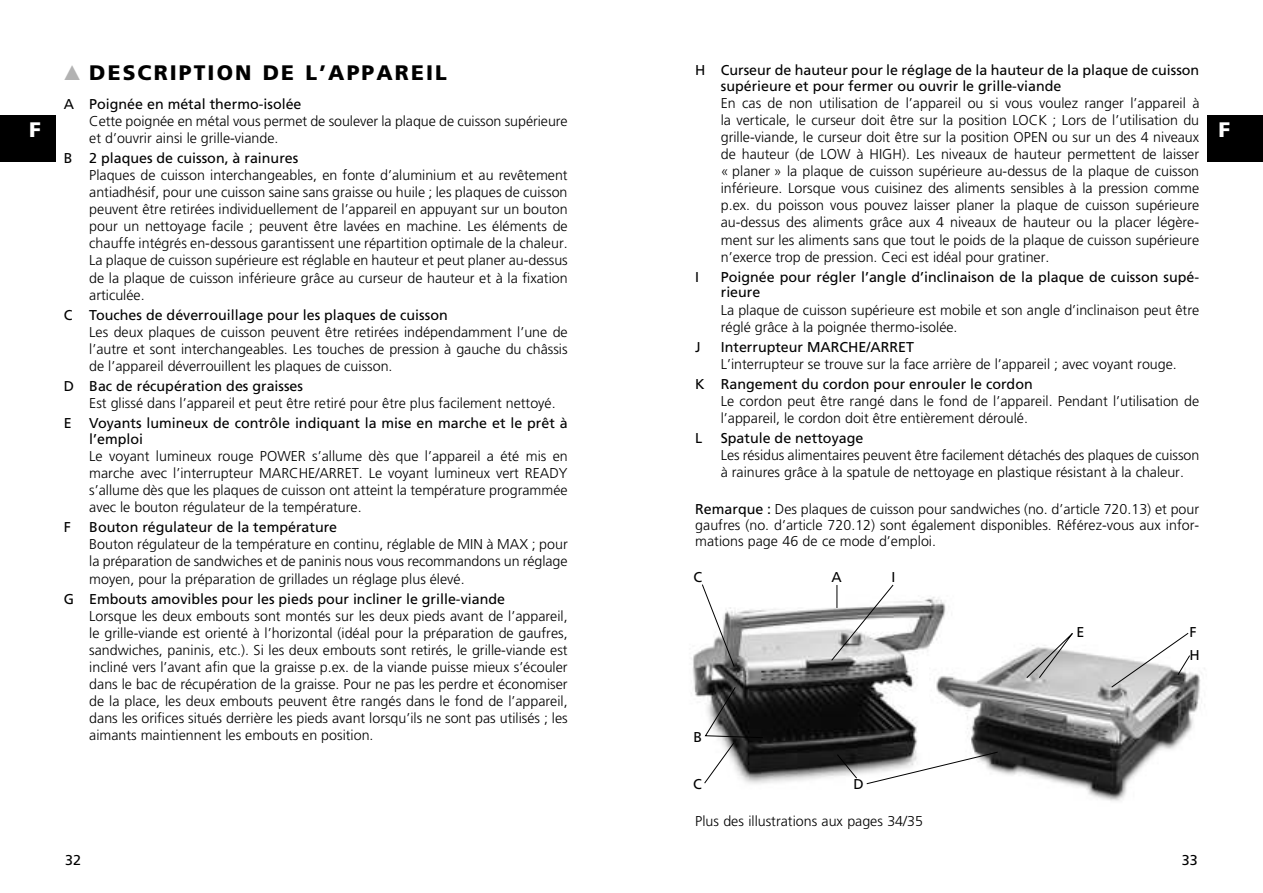
<style>
.page{position:relative;width:1263px;height:893px;background:#fff}
.page>*{position:absolute;margin:0;border:0;box-sizing:border-box;transform-origin:0 0}
.t1{font:900 21px "Frutiger";letter-spacing:.1em;color:#000}
.t2{font:900 21px "Frutiger";color:#fff}
.t3{font:300 14.25px/17.1px "Frutiger";color:#000;text-align:justify}
.t4{font:14.25px/15.8px "Frutiger";color:#000}
.s1{font-weight:400}
.s2{color:#b2b2b2}
</style>
<div class="page">
<div style="left:1208px;top:115px;width:55px;height:47px;background:#000"></div>
<div style="left:0;top:115px;width:55px;height:47px;background:#000"></div>
<img style="left:692px;top:597px;width:254px;height:186px">
<img style="left:929px;top:619px;width:276px;height:182px">
<svg style="left:1026px;top:626px;width:52px;height:53px"></svg>
<svg style="left:703px;top:686px;width:61px;height:98px"></svg>
<svg style="left:701px;top:584px;width:34px;height:84px"></svg>
<svg style="left:830px;top:584px;width:64px;height:77px"></svg>
<svg style="left:836px;top:754px;width:22px;height:25px"></svg>
<svg style="left:1110px;top:632px;width:81px;height:56px"></svg>
<svg style="left:866px;top:751px;width:132px;height:34px"></svg>
<p class="t4" style="left:721px;top:62px;width:480px;text-indent:-26px">H Curseur de hauteur pour le réglage de la hauteur de la plaque de cuisson supérieure et pour fermer ou ouvrir le grille-viande</p>
<p class="t3" style="left:721px;top:95px;width:480px">En cas de non utilisation de l’appareil ou si vous voulez ranger l’appareil à la verticale, le curseur doit être sur la position LOCK ; Lors de l’utilisation du grille-viande, le curseur doit être sur la position OPEN ou sur un des 4 niveaux de hauteur (de LOW à HIGH). Les niveaux de hauteur permettent de laisser « planer » la plaque de cuisson supérieure au-dessus de la plaque de cuisson inférieure. Lorsque vous cuisinez des aliments sensibles à la pression comme p.ex. du poisson vous pouvez laisser planer la plaque de cuisson supérieure au-dessus des aliments grâce aux 4 niveaux de hauteur ou la placer légère&shy;ment sur les aliments sans que tout le poids de la plaque de cuisson supérieure n’exerce trop de pression. Ceci est idéal pour gratiner.</p>
<p class="t4" style="left:695px;top:269px;width:5px">I</p>
<p class="t4" style="left:721px;top:269px;width:480px">Poignée pour régler l’angle d’inclinaison de la plaque de cuisson supé&shy;rieure</p>
<p class="t3" style="left:721px;top:301px;width:480px">La plaque de cuisson supérieure est mobile et son angle d’inclinaison peut être réglé grâce à la poignée thermo-isolée.</p>
<p class="t4" style="left:695px;top:339px;width:7px">J</p>
<p class="t4" style="left:721px;top:339px;width:195px">Interrupteur MARCHE/ARRET</p>
<p class="t3" style="left:721px;top:355px;width:458px">L’interrupteur se trouve sur la face arrière de l’appareil ; avec voyant rouge.</p>
<p class="t4" style="left:695px;top:376px;width:339px">K Rangement du cordon pour enrouler le cordon</p>
<p class="t3" style="left:721px;top:393px;width:480px">Le cordon peut être rangé dans le fond de l’appareil. Pendant l’utilisation de l’appareil, le cordon doit être entièrement déroulé.</p>
<p class="t4" style="left:695px;top:431px;width:9px">L</p>
<p class="t4" style="left:721px;top:431px;width:144px">Spatule de nettoyage</p>
<p class="t3" style="left:721px;top:447px;width:480px">Les résidus alimentaires peuvent être facilement détachés des plaques de cuisson à rainures grâce à la spatule de nettoyage en plastique résistant à la chaleur.</p>
<p class="t3" style="left:695px;top:502px;width:505px;line-height:15.8px"><span class="s1">Remarque :</span> Des plaques de cuisson pour sandwiches (no. d’article 720.13) et pour gaufres (no. d’article 720.12) sont également disponibles. Référez-vous aux infor&shy;mations page 46 de ce mode d’emploi.</p>
<p class="t4" style="left:832px;top:569px;width:12px">A</p>
<p class="t4" style="left:891px;top:570px;width:5px">I</p>
<h1 class="t1" style="left:64px;top:62px;width:384px"><span class="s2">▲</span> DESCRIPTION DE L’APPAREIL</h1>
<p class="t4" style="left:64px;top:96px;width:239px">A Poignée en métal thermo-isolée</p>
<p class="t3" style="left:89px;top:113px;width:480px">Cette poignée en métal vous permet de soulever la plaque de cuisson supérieure et d’ouvrir ainsi le grille-viande.</p>
<p class="t4" style="left:64px;top:150px;width:236px">B 2 plaques de cuisson, à rainures</p>
<p class="t3" style="left:89px;top:167px;width:480px">Plaques de cuisson interchangeables, en fonte d’aluminium et au revêtement antiadhésif, pour une cuisson saine sans graisse ou huile ; les plaques de cuisson peuvent être retirées individuellement de l’appareil en appuyant sur un bouton pour un nettoyage facile ; peuvent être lavées en machine. Les éléments de chauffe intégrés en-dessous garantissent une répartition optimale de la chaleur.<br>La plaque de cuisson supérieure est réglable en hauteur et peut planer au-dessus de la plaque de cuisson inférieure grâce au curseur de hauteur et à la fixation articulée.</p>
<p class="t4" style="left:64px;top:307px;width:385px">C Touches de déverrouillage pour les plaques de cuisson</p>
<p class="t3" style="left:89px;top:324px;width:480px">Les deux plaques de cuisson peuvent être retirées indépendamment l’une de l’autre et sont interchangeables. Les touches de pression à gauche du châssis de l’appareil déverrouillent les plaques de cuisson.</p>
<p class="t4" style="left:64px;top:379px;width:241px">D Bac de récupération des graisses</p>
<p class="t3" style="left:89px;top:395px;width:468px">Est glissé dans l’appareil et peut être retiré pour être plus facilement nettoyé.</p>
<p class="t4" style="left:89px;top:416px;width:480px;text-indent:-26px">E Voyants lumineux de contrôle indiquant la mise en marche et le prêt à l’emploi</p>
<p class="t3" style="left:89px;top:448px;width:480px">Le voyant lumineux rouge POWER s’allume dès que l’appareil a été mis en marche avec l’interrupteur MARCHE/ARRET. Le voyant lumineux vert READY s’allume dès que les plaques de cuisson ont atteint la température programmée avec le bouton régulateur de la température.</p>
<p class="t4" style="left:64px;top:520px;width:9px">F</p>
<p class="t4" style="left:89px;top:520px;width:249px">Bouton régulateur de la température</p>
<p class="t3" style="left:89px;top:536px;width:480px">Bouton régulateur de la température en continu, réglable de MIN à MAX ; pour la préparation de sandwiches et de paninis nous vous recommandons un réglage moyen, pour la préparation de grillades un réglage plus élevé.</p>
<p class="t4" style="left:64px;top:591px;width:443px">G Embouts amovibles pour les pieds pour incliner le grille-viande</p>
<p class="t3" style="left:89px;top:607px;width:480px">Lorsque les deux embouts sont montés sur les deux pieds avant de l’appareil, le grille-viande est orienté à l’horizontal (idéal pour la préparation de gaufres, sandwiches, paninis, etc.). Si les deux embouts sont retirés, le grille-viande est incliné vers l’avant afin que la graisse p.ex. de la viande puisse mieux s’écouler dans le bac de récupération de la graisse. Pour ne pas les perdre et économiser de la place, les deux embouts peuvent être rangés dans le fond de l’appareil, dans les orifices situés derrière les pieds avant lorsqu’ils ne sont pas utilisés ; les aimants maintiennent les embouts en position.</p>
<h1 class="t2" style="left:29px;top:119px;width:13px">F</h1>
<h1 class="t2" style="left:1218px;top:119px;width:13px">F</h1>
<p class="t4" style="left:693px;top:569px;width:10px">C</p>
<p class="t4" style="left:1076px;top:625px;width:9px">E</p>
<p class="t4" style="left:1189px;top:622px;width:12px;line-height:22.4px">F<br>H</p>
<p class="t4" style="left:693px;top:729px;width:10px">B</p>
<p class="t4" style="left:693px;top:777px;width:10px">C</p>
<p class="t4" style="left:853px;top:777px;width:12px">D</p>
<p class="t3" style="left:695px;top:812px;width:229px">Plus des illustrations aux pages 34/35</p>
<p class="t4" style="left:65px;top:853px;width:17px">32</p>
<p class="t4" style="left:1182px;top:853px;width:17px">33</p>
</div>
